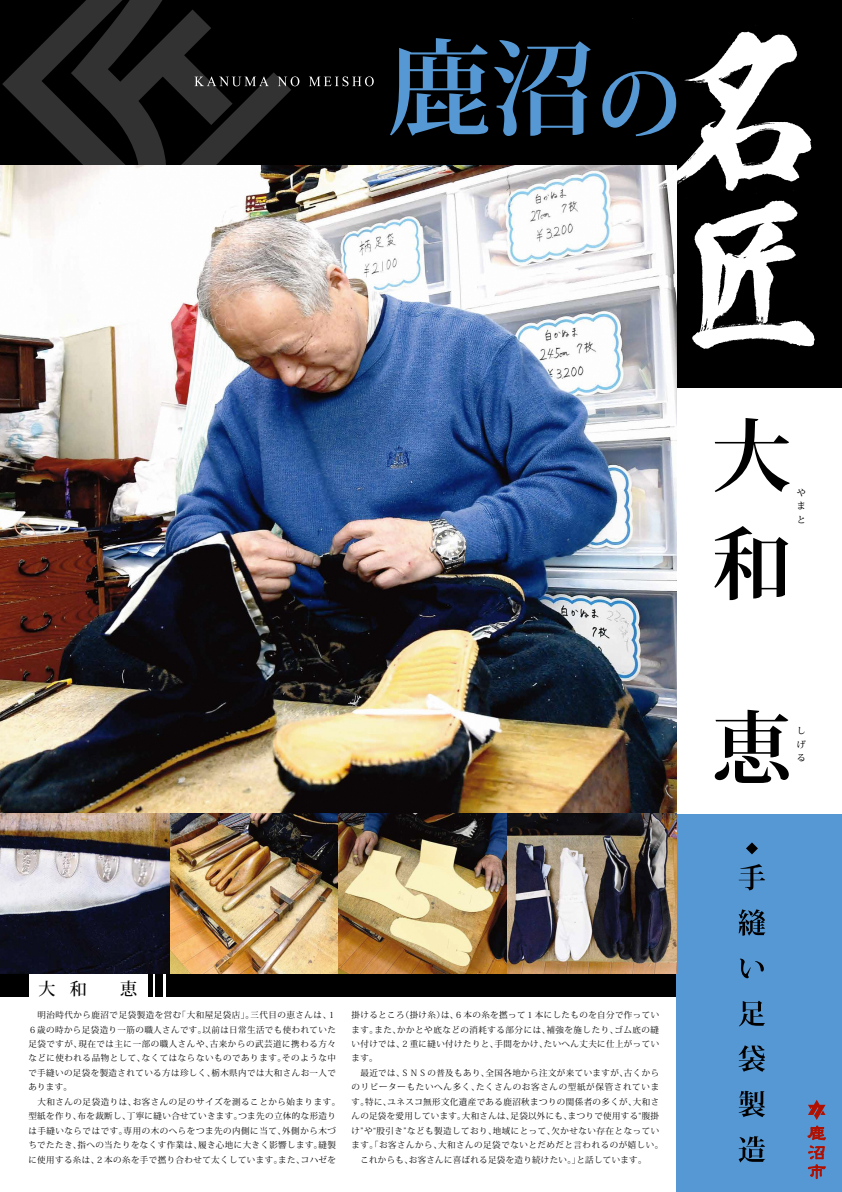
<style>
.page{position:relative;width:842px;height:1192px;background:#fff}
.page>*{position:absolute;margin:0;border:0;box-sizing:border-box;transform-origin:0 0}
.t1{font:700 103.8px "Koz Min Pr 6 N";color:#5698d4}
.t2{font:500 17px "Koz Min Pr 6 N";color:#000}
.t3{font:500 9px/13.5px "Koz Min Pr 6 N";color:#000;text-align:justify}
.t4{font:8.5px/14.4px "Koz Min Pr 6 N";letter-spacing:.05em;color:#000}
</style>
<div class="page">
<div style="left:166px;top:974px;width:510px;height:22px;background:#000"></div>
<div style="left:156px;top:974px;width:7px;height:22px;background:#000"></div>
<hr style="left:149px;top:974px;width:4px;height:22px;background:#000">
<div style="left:0;top:974px;width:28px;height:22px;background:#000"></div>
<div style="left:0;top:0;width:842px;height:166px;background:#000"></div>
<svg style="left:676px;top:34px;width:166px;height:354px;fill:#000"></svg>
<div style="left:676px;top:814px;width:166px;height:378px;background:#5698d4"></div>
<svg style="left:715px;top:418px;width:74px;height:74px"></svg>
<svg style="left:714px;top:526px;width:74px;height:74px"></svg>
<svg style="left:715px;top:710px;width:74px;height:73px"></svg>
<svg style="left:746px;top:842px;width:12px;height:12px"></svg>
<svg style="left:739px;top:864px;width:26px;height:26px"></svg>
<svg style="left:739px;top:909px;width:26px;height:27px"></svg>
<svg style="left:740px;top:959px;width:24px;height:19px"></svg>
<svg style="left:739px;top:1001px;width:26px;height:25px"></svg>
<svg style="left:739px;top:1045px;width:26px;height:27px"></svg>
<svg style="left:739px;top:1091px;width:26px;height:26px"></svg>
<svg style="left:739px;top:1136px;width:26px;height:26px"></svg>
<svg style="left:296px;top:76px;width:3px;height:10px"></svg>
<svg style="left:309px;top:76px;width:65px;height:10px"></svg>
<svg style="left:807px;top:1100px;width:19px;height:79px"></svg>
<img style="left:0;top:166px;width:676px;height:808px">
<img style="left:632px;top:18px;width:124px;height:35px">
<img style="left:754px;top:200px;width:30px;height:10px">
<svg style="left:0;top:76px;width:296px;height:160px"></svg>
<h1 class="t1" style="left:387px;top:30px;width:297px">鹿沼<sub>の</sub></h1>
<h2 class="t2" style="left:38px;top:979px;width:100px">大 和　 恵</h2>
<p class="t4" style="left:28px;top:1008px;width:313px">　明治時代から鹿沼で足袋製造を営む「大和屋足袋店」。三代目の恵さんは、１<br>６歳の時から足袋造り一筋の職人さんです。以前は日常生活でも使われていた足袋ですが、現在では主に一部の職人さんや、古来からの武芸道に携わる方々などに使われる品物として、なくてはならないものであります。そのような中で手縫いの足袋を製造されている方は珍しく、栃木県内では大和さんお一人であります。<br>　大和さんの足袋造りは、お客さんの足のサイズを測ることから始まります。型紙を作り、布を裁断し、丁寧に縫い合せていきます。つま先の立体的な形造りは手縫いならではです。専用の木のへらをつま先の内側に当て、外側から木づちでたたき、指への当たりをなくす作業は、履き心地に大きく影響します。縫製に使用する糸は、２本の糸を手で撚り合わせて太くしています。また、コハゼを</p>
<p class="t4" style="left:351px;top:1008px;width:313px">掛けるところ（掛け糸）は、６本の糸を撚って１本にしたものを自分で作っています。また、かかとや底などの消耗する部分には、補強を施したり、ゴム底の縫い付けでは、２重に縫い付けたりと、手間をかけ、たいへん丈夫に仕上がっています。<br>　最近では、ＳＮＳの普及もあり、全国各地から注文が来ていますが、古くからのリピーターもたいへん多く、たくさんのお客さんの型紙が保管されています。特に、ユネスコ無形文化遺産である鹿沼秋まつりの関係者の多くが、大和さんの足袋を愛用しています。大和さんは、足袋以外にも、まつりで使用する“腹掛け”や“股引き”なども製造しており、地域にとって、欠かせない存在となっています。「お客さんから、大和さんの足袋でないとだめだと言われるのが嬉しい。　これからも、お客さんに喜ばれる足袋を造り続けたい。」と話しています。</p>
<p class="t3" style="left:797px;top:486px;width:10px">やまと</p>
<p class="t3" style="left:797px;top:725px;width:10px">しげる</p>
</div>
